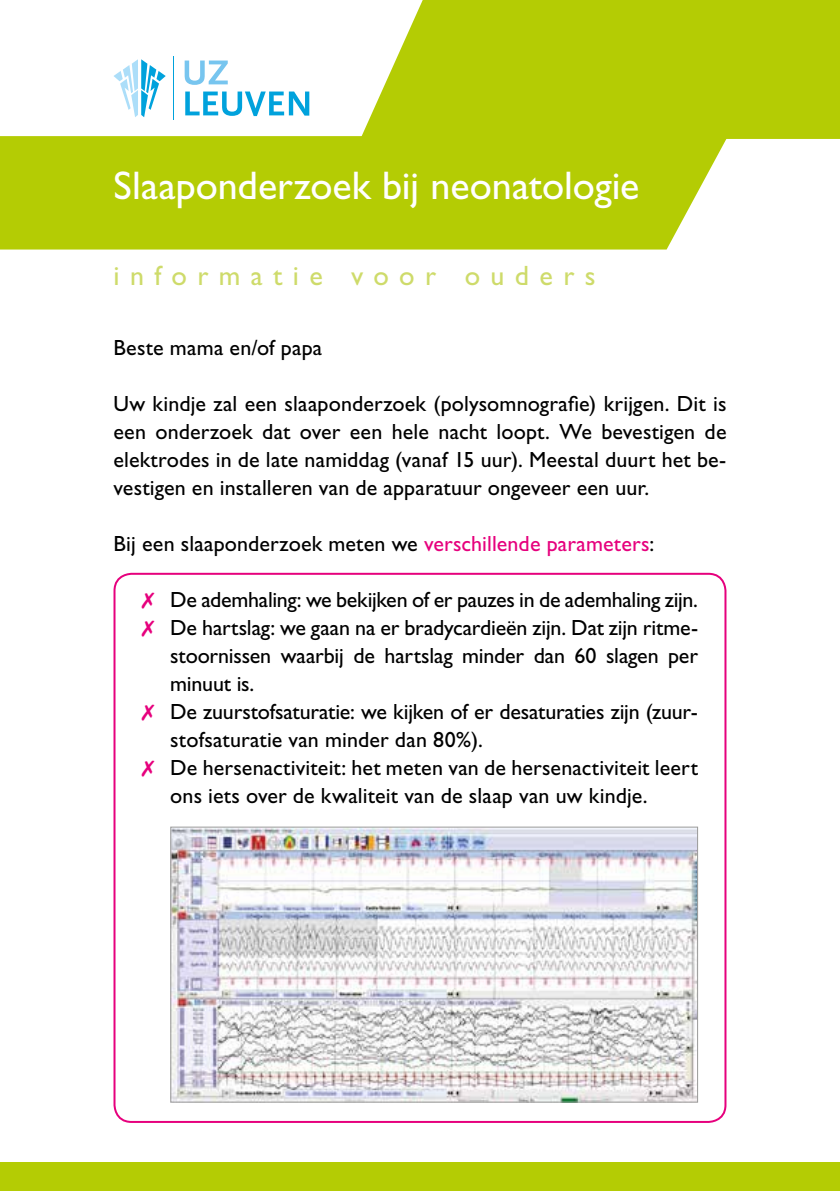
<style>
.page{position:relative;width:840px;height:1191px;background:#fff}
.page>*{position:absolute;margin:0;border:0;box-sizing:border-box;transform-origin:0 0}
.t1{font:40px "Gill Sans Std";color:#fff}
.t2{font:28px "Gill Sans Std";letter-spacing:.37em;color:#cedb6a}
.t3{font:22px/28px "Gill Sans Std";color:#000;text-align:justify}
.s1{color:#e6007d}
</style>
<div class="page">
<hr style="left:173px;top:57px;width:1px;height:63px;background:#00a2dc">
<svg style="left:184px;top:61px;width:44px;height:24px"></svg>
<svg style="left:185px;top:91px;width:124px;height:25px"></svg>
<svg style="left:114px;top:59px;width:52px;height:58px"></svg>
<div style="left:361px;top:0;width:478px;height:139px;background:#b4cc04"></div>
<div style="left:0;top:136px;width:727px;height:113px;background:#b4cc04"></div>
<div style="left:0;top:1162px;width:839px;height:29px;background:#b4cc04"></div>
<img style="left:172px;top:828px;width:523px;height:272px">
<div style="left:170px;top:826px;width:527px;height:276px;border:1px solid #9d9d9c"></div>
<p class="t1" style="left:113px;top:163px;width:527px">Slaaponderzoek bij neonatologie</p>
<p class="t2" style="left:113px;top:259px;width:483px">informatie voor ouders</p>
<p class="t3" style="left:113px;top:334px;width:210px">Beste mama en/of papa</p>
<p class="t3" style="left:113px;top:390px;width:614px">Uw kindje zal een slaaponderzoek (polysomnografie) krijgen. Dit is een onderzoek dat over een hele nacht loopt. We bevestigen de elektrodes in de late namiddag (vanaf 15 uur). Meestal duurt het be&shy;vestigen en installeren van de apparatuur ongeveer een uur.</p>
<p class="t3" style="left:113px;top:530px;width:542px">Bij een slaaponderzoek meten we <span class="s1">verschillende parameters</span>:</p>
<p class="t3" style="left:142px;top:586px;width:557px"><span class="s1">✗</span> De ademhaling: we bekijken of er pauzes in de ademhaling zijn.</p>
<p class="t3" style="left:170px;top:614px;width:529px;text-indent:-28px"><span class="s1">✗</span> De hartslag: we gaan na er bradycardieën zijn. Dat zijn ritme&shy;stoornissen waarbij de hartslag minder dan 60 slagen per minuut is.</p>
<p class="t3" style="left:170px;top:698px;width:529px;text-indent:-28px"><span class="s1">✗</span> De zuurstofsaturatie: we kijken of er desaturaties zijn (zuur&shy;stofsaturatie van minder dan 80%).</p>
<p class="t3" style="left:170px;top:754px;width:529px;text-indent:-28px"><span class="s1">✗</span> De hersenactiviteit: het meten van de hersenactiviteit leert ons iets over de kwaliteit van de slaap van uw kindje.</p>
</div>
